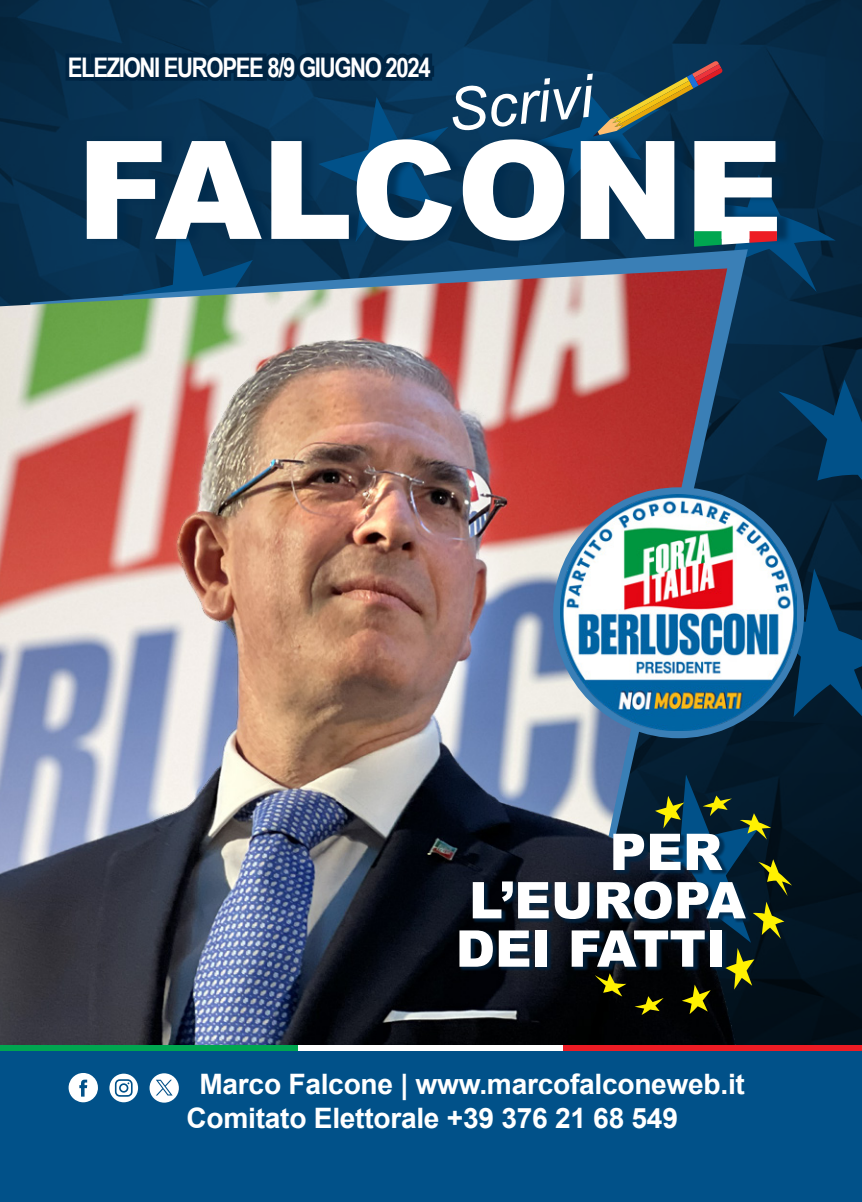
<style>
.page{position:relative;width:862px;height:1202px;background:#fff}
.page>*{position:absolute;margin:0;border:0;box-sizing:border-box;transform-origin:0 0}
.t1{font:italic 59.6px "Arial";color:#fff}
.t2{font:900 50.8px/48.4px "Arial";color:#fff}
.t3{font:700 28px/33.6px "Arial";letter-spacing:-.01em;color:#fff}
.t4{font:700 26.8px "Arial Narrow";letter-spacing:-.05em;color:#fff}
</style>
<div class="page">
<img style="left:0;top:0;width:862px;height:268px">
<svg style="left:62px;top:32px;width:386px;height:217px;background:#063153"></svg>
<img style="left:0;top:268px;width:149px;height:777px">
<img style="left:149px;top:179px;width:713px;height:866px">
<div style="left:553px;top:487px;width:251px;height:251px;background:#3a7fb6;border-radius:50%"></div>
<img style="left:560px;top:495px;width:237px;height:236px">
<svg style="left:595px;top:774px;width:197px;height:241px;background:#1f2f2a"></svg>
<div style="left:460px;top:834px;width:291px;height:136px;background:#002544;opacity:.75"></div>
<div style="left:91px;top:134px;width:701px;height:112px;background:#002b4d;opacity:.75"></div>
<svg style="left:87px;top:139px;width:443px;height:102px"></svg>
<svg style="left:530px;top:61px;width:305px;height:231px"></svg>
<div style="left:0;top:1051px;width:862px;height:151px;background:#015189"></div>
<div style="left:0;top:1045px;width:298px;height:6px;background:#00a650"></div>
<div style="left:563px;top:1045px;width:299px;height:6px;background:#ed1c24"></div>
<svg style="left:69px;top:1073px;width:29px;height:29px"></svg>
<svg style="left:109px;top:1074px;width:29px;height:28px"></svg>
<svg style="left:149px;top:1073px;width:30px;height:30px"></svg>
<svg style="left:156px;top:1080px;width:17px;height:15px"></svg>
<p class="t4" style="left:68px;top:47px;width:364px">ELEZIONI EUROPEE 8/9 GIUGNO 2024</p>
<h1 class="t1" style="left:444px;top:72px;width:147px;rotate:-6deg">Scrivi</h1>
<h2 class="t2" style="left:455px;top:826px;width:292px;text-indent:154px">PER<br>L’EUROPA<br>DEI FATTI</h2>
<p class="t3" style="left:187px;top:1069px;width:560px;text-indent:13px">Marco Falcone | www.marcofalconeweb.it<br>Comitato Elettorale +39 376 21 68 549</p>
</div>
